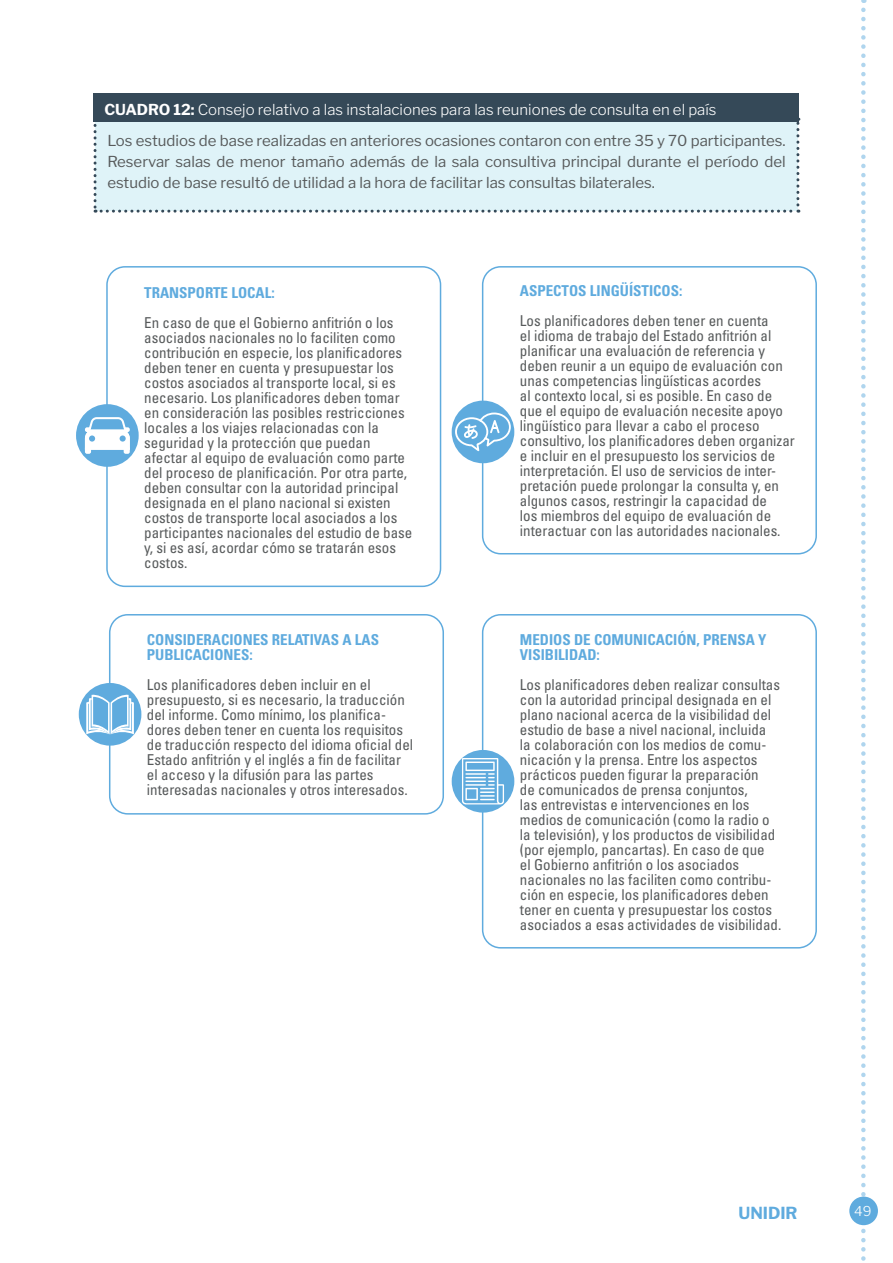
<style>
.page{position:relative;width:893px;height:1263px;background:#fff}
.page>*{position:absolute;margin:0;border:0;box-sizing:border-box;transform-origin:0 0}
.t1{font:700 16.5px "Libre Franklin";color:#5fabde}
.Subheader_1_1_1{font:15px/15px "Univers LT 57 Cn";color:#575a5b}
.t2{font:15px/21px "Libre Franklin";color:#575a5b;text-align:justify}
.Subheader_1_1_1-2{font:15px/15px "Univers LT 67 Bd Cn";color:#5fabde}
.t3{font:300 15px "Libre Franklin";color:#fff}
.t4{font:300 13.5px "Libre Franklin";color:#fff}
.s1{font-weight:700}
</style>
<div class="page">
<svg style="left:861px;top:10px;width:5px;height:1251px"></svg>
<div style="left:849px;top:1196px;width:29px;height:29px;background:#5fabde;border-radius:50%"></div>
<div style="left:94px;top:122px;width:705px;height:91px;background:#dff3f8"></div>
<div style="left:94px;top:94px;width:705px;height:28px;background:#354958"></div>
<div style="left:106px;top:266px;width:335px;height:321px;border:2px solid #5fabde;border-radius:18px"></div>
<div style="left:76px;top:404px;width:63px;height:63px;background:#5fabde;border-radius:50%"></div>
<svg style="left:85px;top:417px;width:45px;height:37px"></svg>
<div style="left:482px;top:266px;width:335px;height:288px;border:2px solid #5fabde;border-radius:18px"></div>
<div style="left:452px;top:401px;width:62px;height:62px;background:#5fabde;border-radius:50%"></div>
<svg style="left:455px;top:413px;width:56px;height:38px"></svg>
<div style="left:109px;top:614px;width:335px;height:201px;border:2px solid #5fabde;border-radius:18px"></div>
<div style="left:79px;top:683px;width:62px;height:63px;background:#5fabde;border-radius:50%"></div>
<svg style="left:86px;top:695px;width:48px;height:39px"></svg>
<div style="left:482px;top:614px;width:335px;height:334px;border:2px solid #5fabde;border-radius:18px"></div>
<div style="left:452px;top:750px;width:62px;height:63px;background:#5fabde;border-radius:50%"></div>
<svg style="left:462px;top:758px;width:42px;height:47px"></svg>
<p class="t3" style="left:104px;top:98px;width:614px"><span class="s1">CUADRO 12:</span> Consejo relativo a las instalaciones para las reuniones de consulta en el país</p>
<p class="t2" style="left:107px;top:129px;width:680px">Los estudios de base realizadas en anteriores ocasiones contaron con entre 35 y 70 participantes.<br>Reservar salas de menor tamaño además de la sala consultiva principal durante el período del estudio de base resultó de utilidad a la hora de facilitar las consultas bilaterales.</p>
<p class="Subheader_1_1_1-2" style="left:144px;top:285px;width:132px">TRANSPORTE LOCAL:</p>
<p class="Subheader_1_1_1" style="left:144px;top:314px;width:270px">En caso de que el Gobierno anfitrión o los asociados nacionales no lo faciliten como contribución en especie, los planificadores deben tener en cuenta y presupuestar los costos asociados al transporte local, si es necesario. Los planificadores deben tomar en consideración las posibles restricciones locales a los viajes relacionadas con la seguridad y la protección que puedan afectar al equipo de evaluación como parte del proceso de planificación. Por otra parte, deben consultar con la autoridad principal designada en el plano nacional si existen costos de transporte local asociados a los participantes nacionales del estudio de base y, si es así, acordar cómo se tratarán esos costos.</p>
<p class="Subheader_1_1_1-2" style="left:147px;top:632px;width:234px">CONSIDERACIONES RELATIVAS A LAS<br>PUBLICACIONES:</p>
<p class="Subheader_1_1_1" style="left:147px;top:677px;width:268px">Los planificadores deben incluir en el presupuesto, si es necesario, la traducción del informe. Como mínimo, los planifica&shy;dores deben tener en cuenta los requisitos de traducción respecto del idioma oficial del Estado anfitrión y el inglés a fin de facilitar el acceso y la difusión para las partes interesadas nacionales y otros interesados.</p>
<p class="Subheader_1_1_1-2" style="left:520px;top:283px;width:164px">ASPECTOS LINGÜÍSTICOS:</p>
<p class="Subheader_1_1_1" style="left:520px;top:313px;width:277px">Los planificadores deben tener en cuenta<br>el idioma de trabajo del Estado anfitrión al planificar una evaluación de referencia y deben reunir a un equipo de evaluación con unas competencias lingüísticas acordes<br>al contexto local, si es posible. En caso de que el equipo de evaluación necesite apoyo lingüístico para llevar a cabo el proceso consultivo, los planificadores deben organizar e incluir en el presupuesto los servicios de interpretación. El uso de servicios de inter&shy;pretación puede prolongar la consulta y, en algunos casos, restringir la capacidad de<br>los miembros del equipo de evaluación de interactuar con las autoridades nacionales.</p>
<p class="Subheader_1_1_1-2" style="left:520px;top:632px;width:248px">MEDIOS DE COMUNICACIÓN, PRENSA Y<br>VISIBILIDAD:</p>
<p class="Subheader_1_1_1" style="left:520px;top:677px;width:263px">Los planificadores deben realizar consultas con la autoridad principal designada en el plano nacional acerca de la visibilidad del estudio de base a nivel nacional, incluida<br>la colaboración con los medios de comu&shy;nicación y la prensa. Entre los aspectos prácticos pueden figurar la preparación<br>de comunicados de prensa conjuntos,<br>las entrevistas e intervenciones en los medios de comunicación (como la radio o la televisión), y los productos de visibilidad (por ejemplo, pancartas). En caso de que<br>el Gobierno anfitrión o los asociados nacionales no las faciliten como contribu&shy;ción en especie, los planificadores deben tener en cuenta y presupuestar los costos asociados a esas actividades de visibilidad.</p>
<p class="t1" style="left:738px;top:1199px;width:61px">UNIDIR</p>
<p class="t4" style="left:854px;top:1200px;width:19px">49</p>
</div>
